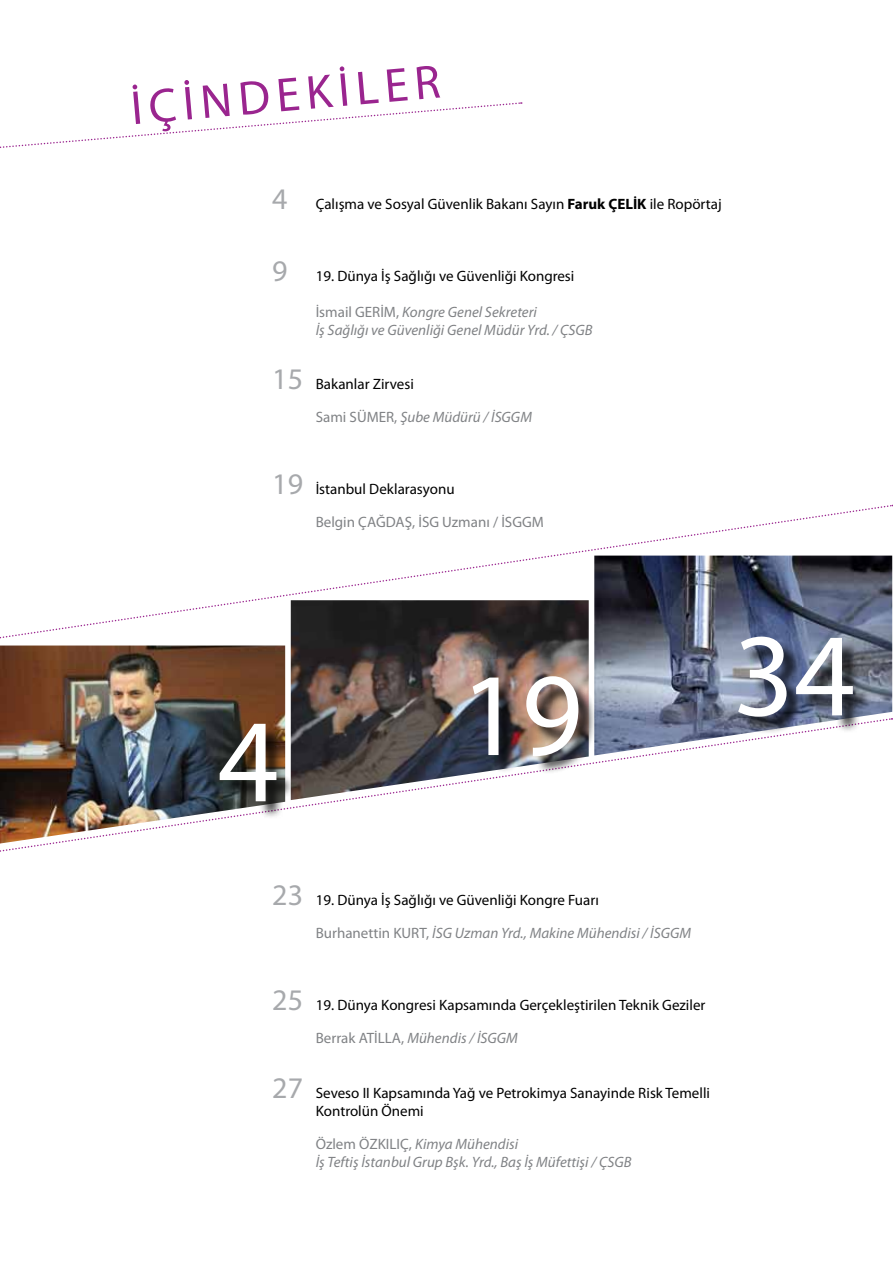
<style>
.page{position:relative;width:893px;height:1263px;background:#fff}
.page>*{position:absolute;margin:0;border:0;box-sizing:border-box;transform-origin:0 0}
.t1{font:119.25px "Myriad Pro";color:#fff}
.t2{font:48px "Myriad Pro";color:#9a258f}
.t3{font:15px/18px "Myriad Pro";color:#000}
.t4{font:italic 15px/18px "Myriad Pro";color:#808285}
.t5{font:15px "Myriad Pro";color:#808285}
.s1{font-size:30px;color:#a7a9ac}
.s2{font-weight:700}
.s3{font-style:normal}
</style>
<div class="page">
<svg style="left:0;top:102px;width:522px;height:46px"></svg>
<svg style="left:0;top:505px;width:891px;height:136px"></svg>
<img style="left:0;top:645px;width:285px;height:198px">
<img style="left:291px;top:600px;width:298px;height:200px">
<img style="left:594px;top:556px;width:297px;height:199px">
<div style="left:223px;top:726px;width:72px;height:94px;background:#000;opacity:.75"></div>
<div style="left:741px;top:639px;width:130px;height:96px;background:#000;opacity:.75"></div>
<div style="left:476px;top:679px;width:121px;height:95px;background:#000;opacity:.75"></div>
<svg style="left:891px;top:504px;width:2px;height:216px"></svg>
<h2 class="t2" style="left:128px;top:79px;width:312px;rotate:-5deg">İÇİNDEKİLER</h2>
<p class="t3" style="left:272px;top:194px;width:451px"><span class="s1">4</span> Çalışma ve Sosyal Güvenlik Bakanı Sayın <span class="s2">Faruk ÇELİK</span> ile Ropörtaj</p>
<p class="t3" style="left:272px;top:267px;width:304px"><span class="s1">9</span> 19. Dünya İş Sağlığı ve Güvenliği Kongresi</p>
<p class="t4" style="left:316px;top:303px;width:278px"><span class="s3">İsmail GERİM,</span> Kongre Genel Sekreteri<br>İş Sağlığı ve Güvenliği Genel Müdür Yrd. / ÇSGB</p>
<p class="t3" style="left:272px;top:375px;width:143px"><span class="s1">15</span> Bakanlar Zirvesi</p>
<p class="t4" style="left:316px;top:408px;width:218px"><span class="s3">Sami SÜMER,</span> Şube Müdürü / İSGGM</p>
<p class="t3" style="left:272px;top:480px;width:184px"><span class="s1">19</span> İstanbul Deklarasyonu</p>
<p class="t5" style="left:316px;top:513px;width:230px">Belgin ÇAĞDAŞ, İSG Uzmanı / İSGGM</p>
<h1 class="t1" style="left:218px;top:688px;width:63px">4</h1>
<h1 class="t1" style="left:460px;top:641px;width:124px">19</h1>
<h1 class="t1" style="left:733px;top:602px;width:124px">34</h1>
<p class="t3" style="left:272px;top:891px;width:328px"><span class="s1">23</span> 19. Dünya İş Sağlığı ve Güvenliği Kongre Fuarı</p>
<p class="t4" style="left:316px;top:924px;width:377px"><span class="s3">Burhanettin KURT,</span> İSG Uzman Yrd., Makine Mühendisi / İSGGM</p>
<p class="t3" style="left:272px;top:996px;width:435px"><span class="s1">25</span> 19. Dünya Kongresi Kapsamında Gerçekleştirilen Teknik Geziler</p>
<p class="t4" style="left:316px;top:1029px;width:204px"><span class="s3">Berrak ATİLLA,</span> Mühendis / İSGGM</p>
<p class="t3" style="left:316px;top:1084px;width:396px;text-indent:-44px"><span class="s1">27</span> Seveso II Kapsamında Yağ ve Petrokimya Sanayinde Risk Temelli<br>Kontrolün Önemi</p>
<p class="t4" style="left:316px;top:1135px;width:317px"><span class="s3">Özlem ÖZKILIÇ,</span> Kimya Mühendisi<br>İş Teftiş İstanbul Grup Bşk. Yrd., Baş İş Müfettişi / ÇSGB</p>
</div>
